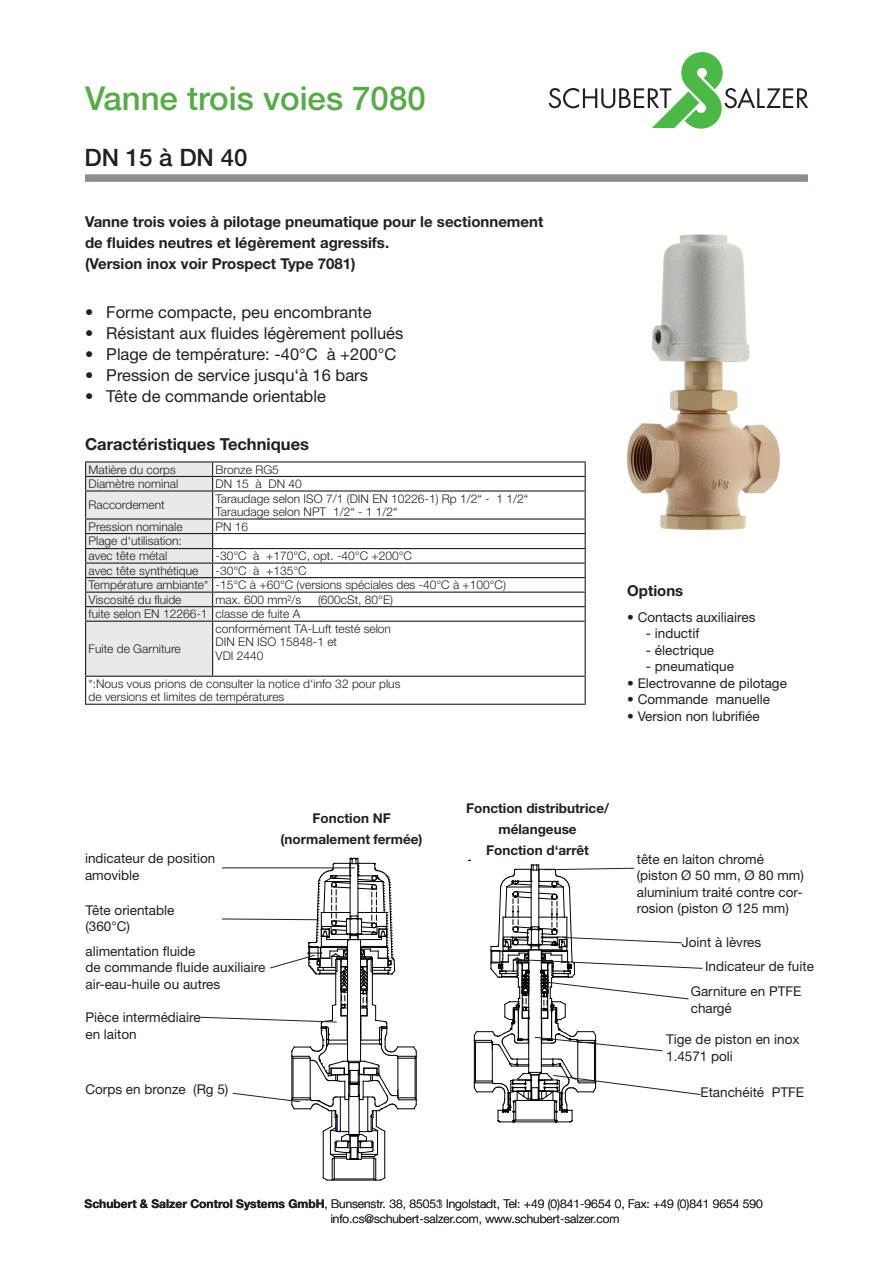
<style>
.page{position:relative;width:893px;height:1263px;background:#fff}
.page>*{position:absolute;margin:0;border:0;box-sizing:border-box;transform-origin:0 0}
.t1{font:500 33px "Helvetica Neue LT Std";color:#58aa48}
.t2{font:500 24px "Helvetica Neue LT Std";color:#231f20}
.t3{font:16.5px "Helvetica Neue LT Std";color:#231f20}
.Überschrift{font:700 16.5px "Helvetica Neue LT Std";color:#231f20}
.Überschrift-2{font:700 15px/21px "Helvetica Neue LT Std";color:#231f20}
.Text{font:13.5px/16.5px "Helvetica Neue LT Std";color:#231f20}
.Überschrift-3{font:700 13.5px "Helvetica Neue LT Std";color:#231f20}
.Text_klein_8mm{font:300 12px/13.5px "Helvetica Neue LT Std";color:#231f20}
.s1{font-weight:700}
</style>
<div class="page">
<svg style="left:549px;top:52px;width:259px;height:77px"></svg>
<svg style="left:85px;top:174px;width:723px;height:8px;background:#909496"></svg>
<img style="left:626px;top:234px;width:154px;height:297px">
<svg style="left:200px;top:858px;width:217px;height:323px"></svg>
<svg style="left:469px;top:860px;width:234px;height:263px"></svg>
<svg style="left:213px;top:462px;width:372px;height:242px"></svg>
<hr style="left:85px;top:461px;width:128px;height:1px;background:#231f20">
<hr style="left:213px;top:461px;width:373px;height:1px;background:#231f20">
<hr style="left:213px;top:476px;width:373px;height:1px;background:#231f20">
<hr style="left:213px;top:490px;width:373px;height:2px;background:#231f20">
<hr style="left:213px;top:518px;width:373px;height:2px;background:#231f20">
<hr style="left:213px;top:533px;width:373px;height:1px;background:#231f20">
<hr style="left:213px;top:548px;width:373px;height:1px;background:#231f20">
<hr style="left:213px;top:562px;width:373px;height:2px;background:#231f20">
<hr style="left:213px;top:577px;width:373px;height:1px;background:#231f20">
<hr style="left:213px;top:592px;width:373px;height:1px;background:#231f20">
<hr style="left:213px;top:606px;width:373px;height:1px;background:#231f20">
<svg style="left:585px;top:462px;width:1px;height:159px"></svg>
<hr style="left:213px;top:621px;width:373px;height:1px;background:#231f20">
<hr style="left:585px;top:622px;width:1px;height:54px;background:#231f20">
<svg style="left:85px;top:462px;width:128px;height:242px;background:#ddd"></svg>
<hr style="left:213px;top:676px;width:373px;height:1px;background:#231f20">
<svg style="left:585px;top:677px;width:1px;height:27px"></svg>
<hr style="left:85px;top:704px;width:128px;height:1px;background:#231f20">
<hr style="left:213px;top:704px;width:373px;height:1px;background:#231f20">
<p class="t1" style="left:85px;top:79px;width:342px">Vanne trois voies 7080</p>
<p class="t2" style="left:85px;top:143px;width:164px">DN 15 à DN 40</p>
<p class="Überschrift-2" style="left:85px;top:211px;width:460px">Vanne trois voies à pilotage pneumatique pour le sectionnement de fluides neutres et légèrement agressifs.</p>
<p class="Überschrift-2" style="left:85px;top:253px;width:272px">(Version inox voir Prospect Type 7081)</p>
<p class="t3" style="left:85px;top:302px;width:288px">• Forme compacte, peu encombrante</p>
<p class="t3" style="left:85px;top:323px;width:320px">• Résistant aux fluides légèrement pollués</p>
<p class="t3" style="left:85px;top:344px;width:313px">• Plage de température: -40°C à +200°C</p>
<p class="t3" style="left:85px;top:365px;width:284px">• Pression de service jusqu‘à 16 bars</p>
<p class="t3" style="left:85px;top:386px;width:242px">• Tête de commande orientable</p>
<p class="Überschrift" style="left:85px;top:434px;width:225px">Caractéristiques Techniques</p>
<p class="Text_klein_8mm" style="left:89px;top:462px;width:89px">Matière du corps</p>
<p class="Text_klein_8mm" style="left:216px;top:462px;width:65px">Bronze RG5</p>
<p class="Text_klein_8mm" style="left:89px;top:477px;width:91px">Diamètre nominal</p>
<p class="Text_klein_8mm" style="left:216px;top:477px;width:88px">DN 15 à DN 40</p>
<p class="Text_klein_8mm" style="left:89px;top:498px;width:78px">Raccordement</p>
<p class="Text_klein_8mm" style="left:216px;top:491px;width:314px">Taraudage selon ISO 7/1 (DIN EN 10226-1) Rp 1/2“ - 1 1/2“</p>
<p class="Text_klein_8mm" style="left:216px;top:505px;width:184px">Taraudage selon NPT 1/2“ - 1 1/2“</p>
<p class="Text_klein_8mm" style="left:89px;top:519px;width:96px">Pression nominale</p>
<p class="Text_klein_8mm" style="left:216px;top:519px;width:34px">PN 16</p>
<p class="Text_klein_8mm" style="left:89px;top:534px;width:95px">Plage d‘utilisation:</p>
<p class="Text_klein_8mm" style="left:89px;top:549px;width:80px">avec tête métal</p>
<p class="Text_klein_8mm" style="left:216px;top:549px;width:198px">-30°C à +170°C, opt. -40°C +200°C</p>
<p class="Text_klein_8mm" style="left:89px;top:563px;width:111px">avec tête synthétique</p>
<p class="Text_klein_8mm" style="left:216px;top:563px;width:93px">-30°C à +135°C</p>
<p class="Text_klein_8mm" style="left:89px;top:578px;width:121px">Température ambiante*</p>
<p class="Text_klein_8mm" style="left:216px;top:578px;width:292px">-15°C à +60°C (versions spéciales des -40°C à +100°C)</p>
<p class="Text_klein_8mm" style="left:89px;top:592px;width:94px">Viscosité du fluide</p>
<p class="Text_klein_8mm" style="left:216px;top:592px;width:87px">max. 600 mm²/s</p>
<p class="Text_klein_8mm" style="left:318px;top:592px;width:77px">(600cSt, 80°E)</p>
<p class="Text_klein_8mm" style="left:89px;top:607px;width:120px">fuite selon EN 12266-1</p>
<p class="Text_klein_8mm" style="left:216px;top:607px;width:86px">classe de fuite A</p>
<p class="Text_klein_8mm" style="left:89px;top:642px;width:94px">Fuite de Garniture</p>
<p class="Text_klein_8mm" style="left:216px;top:621px;width:177px">conformément TA-Luft testé selon<br>DIN EN ISO 15848-1 et<br>VDI 2440</p>
<p class="Text_klein_8mm" style="left:89px;top:676px;width:313px">*:Nous vous prions de consulter la notice d‘info 32 pour plus de versions et limites de températures</p>
<p class="Überschrift-2" style="left:627px;top:580px;width:58px">Options</p>
<p class="Text" style="left:627px;top:608px;width:130px">• Contacts auxiliaires</p>
<p class="Text" style="left:646px;top:625px;width:55px">- inductif</p>
<p class="Text" style="left:646px;top:641px;width:70px">- électrique</p>
<p class="Text" style="left:646px;top:658px;width:90px">- pneumatique</p>
<p class="Text" style="left:627px;top:674px;width:161px">• Electrovanne de pilotage</p>
<p class="Text" style="left:627px;top:691px;width:144px">• Commande manuelle</p>
<p class="Text" style="left:627px;top:707px;width:134px">• Version non lubrifiée</p>
<p class="Text" style="left:85px;top:850px;width:132px">indicateur de position amovible</p>
<p class="Text" style="left:85px;top:901px;width:90px">Tête orientable (360°C)</p>
<p class="Text" style="left:85px;top:942px;width:112px">alimentation fluide</p>
<p class="Text" style="left:85px;top:959px;width:181px">de commande fluide auxiliaire air-eau-huile ou autres</p>
<p class="Text" style="left:85px;top:1009px;width:117px">Pièce intermédiaire</p>
<p class="Text" style="left:85px;top:1025px;width:53px">en laiton</p>
<p class="Überschrift-3" style="left:312px;top:810px;width:80px">Fonction NF</p>
<p class="Überschrift-3" style="left:281px;top:831px;width:143px">(normalement fermée)</p>
<p class="Text" style="left:85px;top:1081px;width:145px">Corps en bronze (Rg 5)</p>
<p class="Überschrift-3" style="left:466px;top:799px;width:144px">Fonction distributrice/</p>
<p class="Überschrift-3" style="left:498px;top:820px;width:80px">mélangeuse</p>
<p class="Überschrift-3" style="left:486px;top:841px;width:104px">Fonction d‘arrêt</p>
<p class="Text" style="left:637px;top:850px;width:129px">tête en laiton chromé</p>
<p class="Text" style="left:637px;top:867px;width:169px;text-align:justify">(piston Ø 50 mm, Ø 80 mm) aluminium traité contre cor&shy;rosion (piston Ø 125 mm)</p>
<p class="Text" style="left:682px;top:934px;width:81px">Joint à lèvres</p>
<p class="Text" style="left:705px;top:958px;width:110px">Indicateur de fuite</p>
<p class="Text" style="left:691px;top:983px;width:112px">Garniture en PTFE chargé</p>
<p class="Text" style="left:666px;top:1031px;width:135px">Tige de piston en inox<br>1.4571 poli</p>
<p class="Text" style="left:700px;top:1084px;width:105px">Etanchéité PTFE</p>
<p class="Text_klein_8mm" style="left:85px;top:1196px;width:680px"><span class="s1">Schubert &amp; Salzer Control Systems GmbH</span>, Bunsenstr. 38, 85051 Ingolstadt, Tel: +49 (0)841-9654 0, Fax: +49 (0)841 9654 590</p>
<p class="Text_klein_8mm" style="left:331px;top:1211px;width:290px">info.cs@schubert-salzer.com, www.schubert-salzer.com</p>
<p class="Text_klein_8mm" style="left:436px;top:1196px;width:8px">3</p>
</div>
